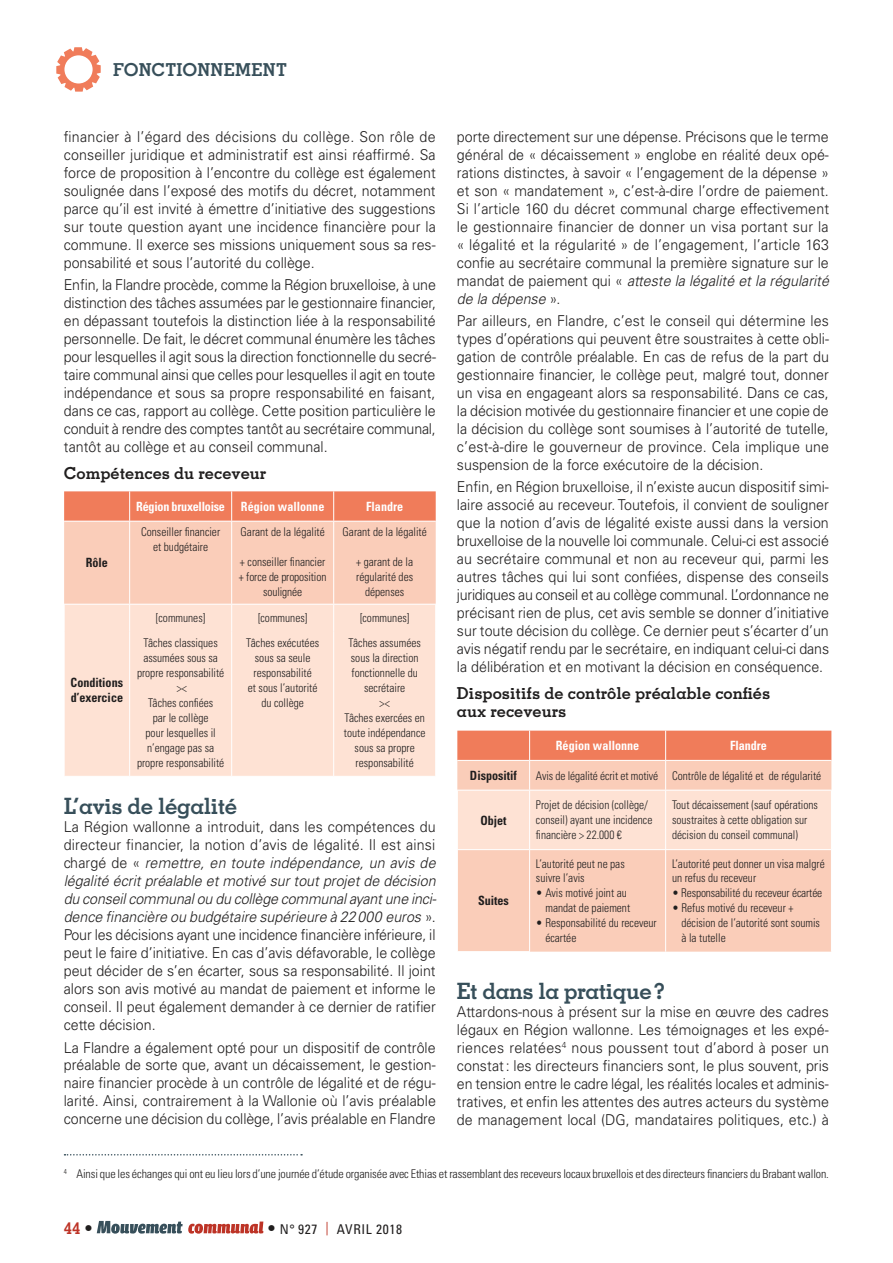
<style>
.page{position:relative;width:893px;height:1263px;background:#fff}
.page>*{position:absolute;margin:0;border:0;box-sizing:border-box;transform-origin:0 0}
.t1{font:700 22.5px "Memphis LT Std";letter-spacing:-.02em;color:#374f5a}
.t2{font:700 17.85px "Memphis LT Std";letter-spacing:.015em;color:#374f5a}
.t3{font:700 16.5px/18px "Memphis LT Std";color:#201e1e}
.t4{font:700 16.5px "Memphis LT Std";color:#bd3326}
.t5{font:300 15px/18px "Univers LT Std";color:#201e1e;text-align:justify;scale:.95 1}
.t6{font:condensed 13.5px "Univers LT Std";letter-spacing:.05em;color:#201e1e}
.t7{font:700 condensed 12.75px/15px "Univers LT Std";color:#201e1e;scale:.95 1}
.t8{font:700 condensed 12.75px "Univers LT Std";color:#fff;scale:.95 1}
.t9{font:700 condensed 12.75px "Univers LT Std";letter-spacing:-.02em;color:#fff;scale:.95 1}
.t10{font:300 condensed 12px/15px "Univers LT Std";color:#201e1e;text-align:center;scale:.95 1}
.t11{font:300 condensed 12px "Univers LT Std";color:#201e1e}
.s1{font-style:italic}
.s2{color:#201e1e}
.s3{font-family:"Memphis LT Std";font-weight:700;font-stretch:normal;font-size:16.5px}
.s4{color:#bd3326}
</style>
<div class="page">
<div style="left:65px;top:632px;width:370px;height:144px;background:#fee2d4"></div>
<svg style="left:64px;top:491px;width:372px;height:141px;background:#f8c1ac"></svg>
<hr style="left:129px;top:632px;width:1px;height:144px;background:#fff">
<hr style="left:231px;top:632px;width:1px;height:144px;background:#fff">
<hr style="left:333px;top:632px;width:1px;height:144px;background:#fff">
<svg style="left:65px;top:1154px;width:237px;height:2px"></svg>
<div style="left:458px;top:850px;width:373px;height:102px;background:#facdb9"></div>
<svg style="left:457px;top:731px;width:374px;height:118px;background:#f9c4b0"></svg>
<hr style="left:457px;top:790px;width:73px;height:1px;background:#fff">
<hr style="left:457px;top:951px;width:73px;height:1px;background:#fff">
<hr style="left:530px;top:790px;width:136px;height:1px;background:#fff">
<hr style="left:529px;top:791px;width:1px;height:58px;background:#fff">
<hr style="left:666px;top:790px;width:166px;height:1px;background:#fff">
<hr style="left:665px;top:791px;width:1px;height:58px;background:#fff">
<hr style="left:529px;top:850px;width:1px;height:101px;background:#fff">
<hr style="left:665px;top:850px;width:1px;height:102px;background:#fff">
<svg style="left:56px;top:47px;width:45px;height:45px"></svg>
<svg style="left:97px;top:1221px;width:166px;height:13px"></svg>
<p class="t2" style="left:113px;top:62px;width:175px">FONCTIONNEMENT</p>
<p class="t5" style="left:64px;top:129px;width:393px">financier à l’égard des décisions du collège. Son rôle de conseiller juridique et administratif est ainsi réaffirmé. Sa force de proposition à l’encontre du collège est également soulignée dans l’exposé des motifs du décret, notamment parce qu’il est invité à émettre d’initiative des suggestions sur toute question ayant une incidence financière pour la commune. Il exerce ses missions uniquement sous sa res&shy;ponsabilité et sous l’autorité du collège.</p>
<p class="t5" style="left:64px;top:277px;width:393px">Enfin, la Flandre procède, comme la Région bruxelloise, à une distinction des tâches assumées par le gestionnaire financier, en dépassant toutefois la distinction liée à la responsabilité personnelle. De fait, le décret communal énumère les tâches pour lesquelles il agit sous la direction fonctionnelle du secré&shy;taire communal ainsi que celles pour lesquelles il agit en toute indépendance et sous sa propre responsabilité en faisant, dans ce cas, rapport au collège. Cette position particulière le conduit à rendre des comptes tantôt au secrétaire communal, tantôt au collège et au conseil communal.</p>
<p class="t3" style="left:64px;top:465px;width:204px">Compétences du receveur</p>
<p class="t9" style="left:136px;top:501px;width:95px">Région bruxelloise</p>
<p class="t8" style="left:241px;top:501px;width:89px">Région wallonne</p>
<p class="t8" style="left:366px;top:501px;width:40px">Flandre</p>
<p class="t7" style="left:86px;top:556px;width:25px">Rôle</p>
<p class="t10" style="left:141px;top:525px;width:85px">Conseiller financier et budgétaire</p>
<p class="t10" style="left:241px;top:525px;width:90px">Garant de la légalité</p>
<p class="t10" style="left:239px;top:555px;width:94px">+ conseiller financier + force de proposition soulignée</p>
<p class="t10" style="left:343px;top:525px;width:90px">Garant de la légalité</p>
<p class="t10" style="left:356px;top:555px;width:61px">+ garant de la régularité des dépenses</p>
<p class="t10" style="left:156px;top:611px;width:53px">[communes]</p>
<p class="t10" style="left:258px;top:611px;width:53px">[communes]</p>
<p class="t10" style="left:360px;top:611px;width:53px">[communes]</p>
<p class="t10" style="left:137px;top:636px;width:93px">Tâches classiques assumées sous sa propre responsabilité &gt;&lt;<br>Tâches confiées<br>par le collège<br>pour lesquelles il n’engage pas sa propre responsabilité</p>
<p class="t10" style="left:246px;top:636px;width:78px">Tâches exécutées sous sa seule responsabilité<br>et sous l’autorité du collège</p>
<p class="t10" style="left:344px;top:636px;width:87px">Tâches assumées sous la direction fonctionnelle du secrétaire<br>&gt;&lt;<br>Tâches exercées en toute indépendance sous sa propre responsabilité</p>
<h1 class="t1" style="left:64px;top:797px;width:175px">L’avis de légalité</h1>
<p class="t5" style="left:64px;top:819px;width:394px">La Région wallonne a introduit, dans les compétences du directeur financier, la notion d’avis de légalité. Il est ainsi chargé de « <span class="s1">remettre, en toute indépendance, un avis de légalité écrit préalable et motivé sur tout projet de décision du conseil communal ou du collège communal ayant une inci&shy;dence financière ou budgétaire supérieure à 22 000 euros</span> ».<br>Pour les décisions ayant une incidence financière inférieure, il peut le faire d’initiative. En cas d’avis défavorable, le collège peut décider de s’en écarter, sous sa responsabilité. Il joint alors son avis motivé au mandat de paiement et informe le conseil. Il peut également demander à ce dernier de ratifier cette décision.</p>
<p class="t5" style="left:64px;top:1039px;width:393px">La Flandre a également opté pour un dispositif de contrôle préalable de sorte que, avant un décaissement, le gestion&shy;naire financier procède à un contrôle de légalité et de régu&shy;larité. Ainsi, contrairement à la Wallonie où l’avis préalable concerne une décision du collège, l’avis préalable en Flandre</p>
<p class="t7" style="left:71px;top:676px;width:57px">Conditions d’exercice</p>
<p class="t5" style="left:457px;top:129px;width:393px">porte directement sur une dépense. Précisons que le terme général de « décaissement » englobe en réalité deux opé&shy;rations distinctes, à savoir « l’engagement de la dépense » et son « mandatement », c’est-à-dire l’ordre de paiement.<br>Si l’article 160 du décret communal charge effectivement le gestionnaire financier de donner un visa portant sur la « légalité et la régularité » de l’engagement, l’article 163 confie au secrétaire communal la première signature sur le mandat de paiement qui « <span class="s1">atteste la légalité et la régularité de la dépense</span> ».</p>
<p class="t5" style="left:457px;top:313px;width:393px">Par ailleurs, en Flandre, c’est le conseil qui détermine les types d’opérations qui peuvent être soustraites à cette obli&shy;gation de contrôle préalable. En cas de refus de la part du gestionnaire financier, le collège peut, malgré tout, donner un visa en engageant alors sa responsabilité. Dans ce cas, la décision motivée du gestionnaire financier et une copie de la décision du collège sont soumises à l’autorité de tutelle, c’est-à-dire le gouverneur de province. Cela implique une suspension de la force exécutoire de la décision.</p>
<p class="t5" style="left:457px;top:479px;width:393px">Enfin, en Région bruxelloise, il n’existe aucun dispositif simi&shy;laire associé au receveur. Toutefois, il convient de souligner que la notion d’avis de légalité existe aussi dans la version bruxelloise de la nouvelle loi communale. Celui-ci est associé au secrétaire communal et non au receveur qui, parmi les autres tâches qui lui sont confiées, dispense des conseils juridiques au conseil et au collège communal. L’ordonnance ne précisant rien de plus, cet avis semble se donner d’initiative sur toute décision du collège. Ce dernier peut s’écarter d’un avis négatif rendu par le secrétaire, en indiquant celui-ci dans la délibération et en motivant la décision en conséquence.</p>
<p class="t3" style="left:457px;top:685px;width:315px">Dispositifs de contrôle préalable confiés aux receveurs</p>
<p class="t8" style="left:556px;top:740px;width:89px">Région wallonne</p>
<p class="t8" style="left:730px;top:740px;width:40px">Flandre</p>
<p class="t7" style="left:470px;top:769px;width:51px">Dispositif</p>
<p class="t10" style="left:536px;top:769px;width:302px">Avis de légalité écrit et motivé Contrôle de légalité et de régularité</p>
<p class="t7" style="left:480px;top:813px;width:29px">Objet</p>
<p class="t10" style="left:536px;top:798px;width:124px;text-align:left">Projet de décision (collège/ conseil) ayant une incidence financière &gt; 22.000 €</p>
<p class="t10" style="left:672px;top:798px;width:155px;text-align:left">Tout décaissement (sauf opérations soustraites à cette obligation sur décision du conseil communal)</p>
<p class="t7" style="left:478px;top:894px;width:34px">Suites</p>
<p class="t10" style="left:536px;top:856px;width:95px;text-align:left">L’autorité peut ne pas suivre l’avis</p>
<p class="t10" style="left:536px;top:886px;width:101px;text-align:right">• Avis motivé joint au mandat de paiement</p>
<p class="t10" style="left:545px;top:916px;width:119px;text-align:left;text-indent:-9px">• Responsabilité du receveur écartée</p>
<p class="t10" style="left:672px;top:856px;width:162px;text-align:left">L’autorité peut donner un visa malgré un refus du receveur</p>
<p class="t10" style="left:672px;top:886px;width:160px">• Responsabilité du receveur écartée</p>
<p class="t10" style="left:681px;top:901px;width:147px;text-align:left;text-indent:-9px">• Refus motivé du receveur + décision de l’autorité sont soumis à la tutelle</p>
<h1 class="t1" style="left:457px;top:981px;width:210px">Et dans la pratique ?</h1>
<p class="t5" style="left:457px;top:1003px;width:393px">Attardons-nous à présent sur la mise en œuvre des cadres légaux en Région wallonne. Les témoignages et les expé&shy;riences relatées<sup>4</sup> nous poussent tout d’abord à poser un constat : les directeurs financiers sont, le plus souvent, pris en tension entre le cadre légal, les réalités locales et adminis&shy;tratives, et enfin les attentes des autres acteurs du système de management local (DG, mandataires politiques, etc.) à</p>
<p class="t11" style="left:64px;top:1168px;width:767px"><sup>4</sup> Ainsi que les échanges qui ont eu lieu lors d’une journée d’étude organisée avec Ethias et rassemblant des receveurs locaux bruxellois et des directeurs financiers du Brabant wallon.</p>
<p class="t4" style="left:64px;top:1221px;width:30px">44 <span class="s2">•</span></p>
<p class="t6" style="left:267px;top:1221px;width:136px"><span class="s3">•</span> N° 927 <span class="s4">|</span> AVRIL 2018</p>
</div>
